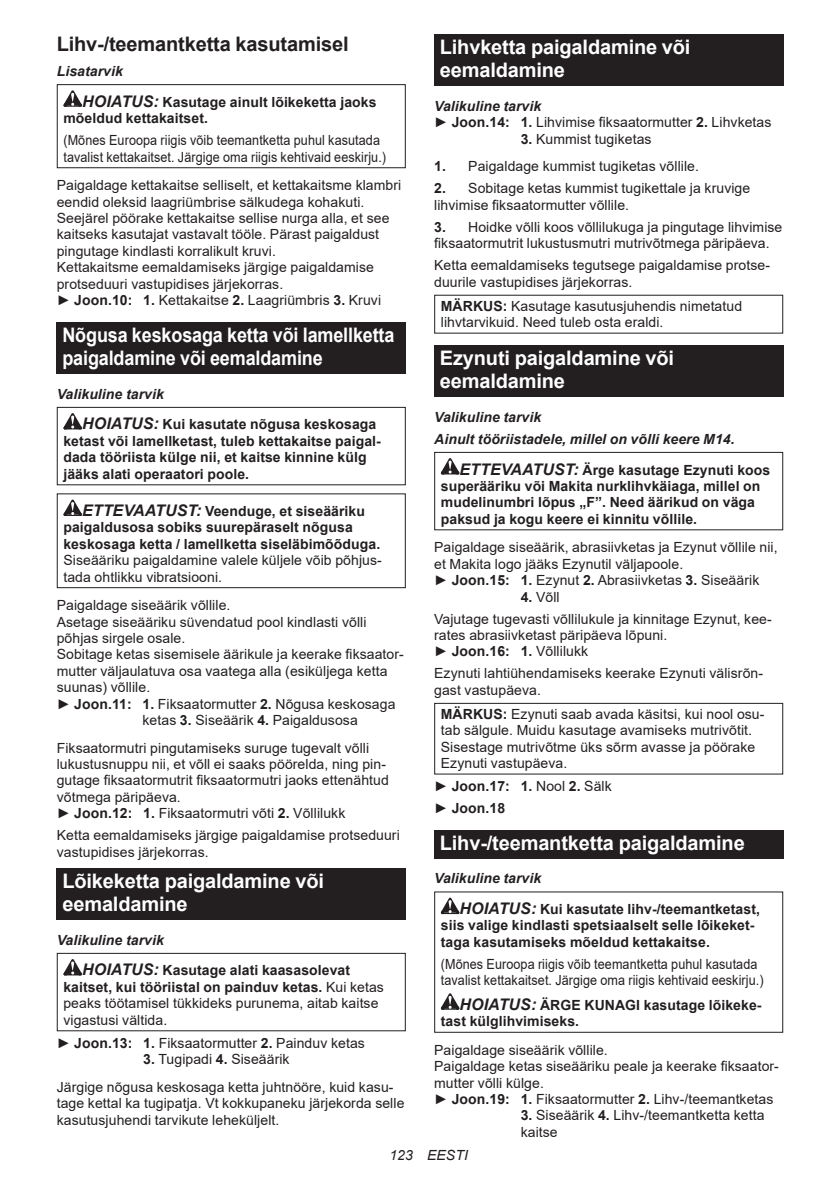
<style>
.page{position:relative;width:840px;height:1191px;background:#fff}
.page>*{position:absolute;margin:0;border:0;box-sizing:border-box;transform-origin:0 0}
.t1{font:700 20px/23.4px "Arial";letter-spacing:-.01em;color:#fff}
.t2{font:700 20px/23.4px "Arial";letter-spacing:-.01em;color:#fff;scale:.9 1}
.t3{font:700 20px "Arial";letter-spacing:-.01em;color:#231f20}
.t4{font:14px/16.4px "Arial";letter-spacing:.005em;color:#231f20}
.t5{font:700 14px/16.4px "Arial";letter-spacing:.005em;color:#231f20}
.t6{font:14px/16.4px "Arial";letter-spacing:.005em;color:#231f20;scale:.9 1}
.t7{font:italic 700 14px/22px "Arial";letter-spacing:.005em;color:#231f20}
.t8{font:italic 14px "Arial";letter-spacing:.005em;color:#231f20}
.s1{font-style:italic}
.s2{font-style:italic;font-size:16px}
.s3{font-weight:700}
.s4{font-weight:700;font-style:italic}
.s5{font-weight:400}
</style>
<div class="page">
<svg style="left:63px;top:90px;width:19px;height:17px"></svg>
<div style="left:57px;top:84px;width:348px;height:84px;border:1px solid #231f20"></div>
<div style="left:57px;top:322px;width:348px;height:52px;background:#231f20"></div>
<svg style="left:63px;top:413px;width:19px;height:16px"></svg>
<div style="left:57px;top:407px;width:348px;height:78px;border:1px solid #231f20"></div>
<svg style="left:63px;top:499px;width:19px;height:17px"></svg>
<div style="left:57px;top:493px;width:348px;height:95px;border:1px solid #231f20"></div>
<div style="left:57px;top:868px;width:348px;height:52px;background:#231f20"></div>
<svg style="left:63px;top:959px;width:19px;height:16px"></svg>
<div style="left:57px;top:953px;width:348px;height:78px;border:1px solid #231f20"></div>
<div style="left:434px;top:34px;width:348px;height:52px;background:#231f20"></div>
<div style="left:434px;top:345px;width:348px;height:52px;background:#231f20"></div>
<svg style="left:440px;top:458px;width:19px;height:16px"></svg>
<div style="left:434px;top:452px;width:348px;height:78px;border:1px solid #231f20"></div>
<div style="left:434px;top:703px;width:348px;height:71px;border:1px solid #231f20"></div>
<div style="left:434px;top:830px;width:348px;height:28px;background:#231f20"></div>
<svg style="left:440px;top:897px;width:19px;height:17px"></svg>
<svg style="left:440px;top:993px;width:19px;height:16px"></svg>
<h1 class="t3" style="left:57px;top:30px;width:293px">Lihv-/teemantketta kasutamisel</h1>
<p class="t5" style="left:82px;top:56px;width:296px;line-height:30.6px;text-indent:-25px"><span class="s1">Lisatarvik<br></span><span class="s2">HOIATUS:</span> Kasutage ainult lõikeketta jaoks</p>
<p class="t5" style="left:63px;top:110px;width:146px">mõeldud kettakaitset.</p>
<p class="t6" style="left:63px;top:132px;width:360px">(Mõnes Euroopa riigis võib teemantketta puhul kasutada tavalist kettakaitset. Järgige oma riigis kehtivaid eeskirju.)</p>
<p class="t4" style="left:57px;top:177px;width:346px">Paigaldage kettakaitse selliselt, et kettakaitsme klambri eendid oleksid laagriümbrise sälkudega kohakuti.<br>Seejärel pöörake kettakaitse sellise nurga alla, et see kaitseks kasutajat vastavalt tööle. Pärast paigaldust pingutage kindlasti korralikult kruvi.<br>Kettakaitsme eemaldamiseks järgige paigaldamise protseduuri vastupidises järjekorras.<br>► <span class="s3">Joon.10: 1.</span> Kettakaitse <span class="s3">2.</span> Laagriümbris <span class="s3">3.</span> Kruvi</p>
<h1 class="t2" style="left:62px;top:323px;width:370px">Nõgusa keskosaga ketta või lamellketta paigaldamine või eemaldamine</h1>
<p class="t5" style="left:82px;top:379px;width:295px;line-height:30.6px;text-indent:-25px"><span class="s1">Valikuline tarvik<br></span><span class="s2">HOIATUS:</span> Kui kasutate nõgusa keskosaga</p>
<p class="t5" style="left:63px;top:433px;width:319px">ketast või lamellketast, tuleb kettakaitse paigal&shy;dada tööriista külge nii, et kaitse kinnine külg jääks alati operaatori poole.</p>
<p class="t5" style="left:63px;top:503px;width:318px;text-indent:19px"><span class="s2">ETTEVAATUST:</span> Veenduge, et siseääriku paigaldusosa sobiks suurepäraselt nõgusa keskosaga ketta / lamellketta siseläbimõõduga.</p>
<p class="t4" style="left:63px;top:552px;width:319px">Siseääriku paigaldamine valele küljele võib põhjus&shy;tada ohtlikku vibratsiooni.</p>
<p class="t4" style="left:57px;top:597px;width:175px">Paigaldage siseäärik võllile.</p>
<p class="t4" style="left:57px;top:613px;width:311px">Asetage siseääriku süvendatud pool kindlasti võlli</p>
<p class="t4" style="left:57px;top:630px;width:130px">põhjas sirgele osale.</p>
<p class="t4" style="left:57px;top:646px;width:348px">Sobitage ketas sisemisele äärikule ja keerake fiksaator-</p>
<p class="t4" style="left:57px;top:662px;width:332px">mutter väljaulatuva osa vaatega alla (esiküljega ketta</p>
<p class="t4" style="left:57px;top:679px;width:95px">suunas) võllile.</p>
<p class="t4" style="left:57px;top:695px;width:340px">► <span class="s3">Joon.11: 1.</span> Fiksaatormutter <span class="s3">2.</span> Nõgusa keskosaga</p>
<p class="t4" style="left:142px;top:711px;width:217px">ketas <span class="s3">3.</span> Siseäärik <span class="s3">4.</span> Paigaldusosa</p>
<p class="t4" style="left:57px;top:739px;width:333px">Fiksaatormutri pingutamiseks suruge tugevalt võlli lukustusnuppu nii, et võll ei saaks pöörelda, ning pin&shy;gutage fiksaatormutrit fiksaatormutri jaoks ettenähtud võtmega päripäeva.<br>► <span class="s3">Joon.12: 1.</span> Fiksaatormutri võti <span class="s3">2.</span> Võllilukk</p>
<p class="t4" style="left:57px;top:827px;width:344px">Ketta eemaldamiseks järgige paigaldamise protseduuri vastupidises järjekorras.</p>
<h1 class="t1" style="left:62px;top:869px;width:263px">Lõikeketta paigaldamine või eemaldamine</h1>
<p class="t5" style="left:82px;top:924px;width:269px;line-height:30.6px;text-indent:-25px"><span class="s1">Valikuline tarvik<br></span><span class="s2">HOIATUS:</span> Kasutage alati kaasasolevat</p>
<p class="t4" style="left:63px;top:978px;width:322px"><span class="s3">kaitset, kui tööriistal on painduv ketas.</span> Kui ketas peaks töötamisel tükkideks purunema, aitab kaitse vigastusi vältida.</p>
<p class="t4" style="left:57px;top:1034px;width:309px">► <span class="s3">Joon.13: 1.</span> Fiksaatormutter <span class="s3">2.</span> Painduv ketas</p>
<p class="t4" style="left:57px;top:1045px;width:338px;line-height:27.8px;text-indent:86px"><span class="s3">3.</span> Tugipadi <span class="s3">4.</span> Siseäärik<br>Järgige nõgusa keskosaga ketta juhtnööre, kuid kasu-</p>
<p class="t4" style="left:57px;top:1095px;width:349px">tage kettal ka tugipatja. Vt kokkupaneku järjekorda selle kasutusjuhendi tarvikute leheküljelt.</p>
<h1 class="t1" style="left:439px;top:36px;width:252px">Lihvketta paigaldamine või eemaldamine</h1>
<p class="t4" style="left:434px;top:98px;width:338px"><span class="s4">Valikuline tarvik<br></span>► <span class="s3">Joon.14: 1.</span> Lihvimise fiksaatormutter <span class="s3">2.</span> Lihvketas</p>
<p class="t4" style="left:520px;top:130px;width:132px"><span class="s3">3.</span> Kummist tugiketas</p>
<p class="t4" style="left:434px;top:158px;width:266px"><span class="s3">1.</span> Paigaldage kummist tugiketas võllile.</p>
<p class="t4" style="left:434px;top:180px;width:317px"><span class="s3">2.</span> Sobitage ketas kummist tugikettale ja kruvige lihvimise fiksaatormutter võllile.</p>
<p class="t4" style="left:434px;top:219px;width:349px"><span class="s3">3.</span> Hoidke võlli koos võllilukuga ja pingutage lihvimise fiksaatormutrit lukustusmutri mutrivõtmega päripäeva.</p>
<p class="t4" style="left:434px;top:257px;width:337px">Ketta eemaldamiseks tegutsege paigaldamise protse&shy;duurile vastupidises järjekorras.</p>
<p class="t4" style="left:440px;top:297px;width:302px"><span class="s3">MÄRKUS:</span> Kasutage kasutusjuhendis nimetatud lihvtarvikuid. Need tuleb osta eraldi.</p>
<h1 class="t1" style="left:439px;top:346px;width:236px">Ezynuti paigaldamine või eemaldamine</h1>
<p class="t7" style="left:434px;top:406px;width:302px">Valikuline tarvik<br>Ainult tööriistadele, millel on võlli keere M14.</p>
<p class="t5" style="left:440px;top:461px;width:331px;text-indent:19px"><span class="s2">ETTEVAATUST:</span> Ärge kasutage Ezynuti koos superääriku või Makita nurklihvkäiaga, millel on mudelinumbri lõpus „F”. Need äärikud on väga paksud ja kogu keere ei kinnitu võllile.</p>
<p class="t4" style="left:434px;top:539px;width:345px">Paigaldage siseäärik, abrasiivketas ja Ezynut võllile nii, et Makita logo jääks Ezynutil väljapoole.<br>► <span class="s3">Joon.15: 1.</span> Ezynut <span class="s3">2.</span> Abrasiivketas <span class="s3">3.</span> Siseäärik</p>
<p class="t4" style="left:434px;top:585px;width:339px;line-height:22px;text-indent:86px"><span class="s3">4.</span> Võll<br>Vajutage tugevasti võllilukule ja kinnitage Ezynut, kee-</p>
<p class="t4" style="left:434px;top:627px;width:234px">rates abrasiivketast päripäeva lõpuni. ► <span class="s3">Joon.16: 1.</span> Võllilukk</p>
<p class="t4" style="left:434px;top:665px;width:330px">Ezynuti lahtiühendamiseks keerake Ezynuti välisrõn&shy;gast vastupäeva.</p>
<p class="t4" style="left:440px;top:705px;width:325px"><span class="s3">MÄRKUS:</span> Ezynuti saab avada käsitsi, kui nool osu&shy;tab sälgule. Muidu kasutage avamiseks mutrivõtit.<br>Sisestage mutrivõtme üks sõrm avasse ja pöörake Ezynuti vastupäeva.</p>
<p class="t5" style="left:434px;top:775px;width:179px;line-height:22px"><span class="s5">►</span> Joon.17: 1. <span class="s5">Nool</span> 2. <span class="s5">Sälk ►</span> Joon.18</p>
<h1 class="t1" style="left:439px;top:831px;width:306px">Lihv-/teemantketta paigaldamine</h1>
<p class="t5" style="left:459px;top:863px;width:302px;line-height:30.6px;text-indent:-25px"><span class="s1">Valikuline tarvik<br></span><span class="s2">HOIATUS:</span> Kui kasutate lihv-/teemantketast,</p>
<p class="t5" style="left:440px;top:917px;width:315px">siis valige kindlasti spetsiaalselt selle lõikeket&shy;taga kasutamiseks mõeldud kettakaitse.</p>
<p class="t6" style="left:440px;top:955px;width:360px">(Mõnes Euroopa riigis võib teemantketta puhul kasutada tavalist kettakaitset. Järgige oma riigis kehtivaid eeskirju.)</p>
<p class="t5" style="left:440px;top:996px;width:322px;text-indent:19px"><span class="s2">HOIATUS:</span> ÄRGE KUNAGI kasutage lõikeke&shy;tast külglihvimiseks.</p>
<p class="t4" style="left:434px;top:1041px;width:346px">Paigaldage siseäärik võllile.<br>Paigaldage ketas siseääriku peale ja keerake fiksaator&shy;mutter võlli külge.<br>► <span class="s3">Joon.19: 1.</span> Fiksaatormutter <span class="s3">2.</span> Lihv-/teemantketas</p>
<p class="t4" style="left:520px;top:1107px;width:245px"><span class="s3">3.</span> Siseäärik <span class="s3">4.</span> Lihv-/teemantketta ketta kaitse</p>
<p class="t8" style="left:389px;top:1146px;width:80px">123 EESTI</p>
</div>
